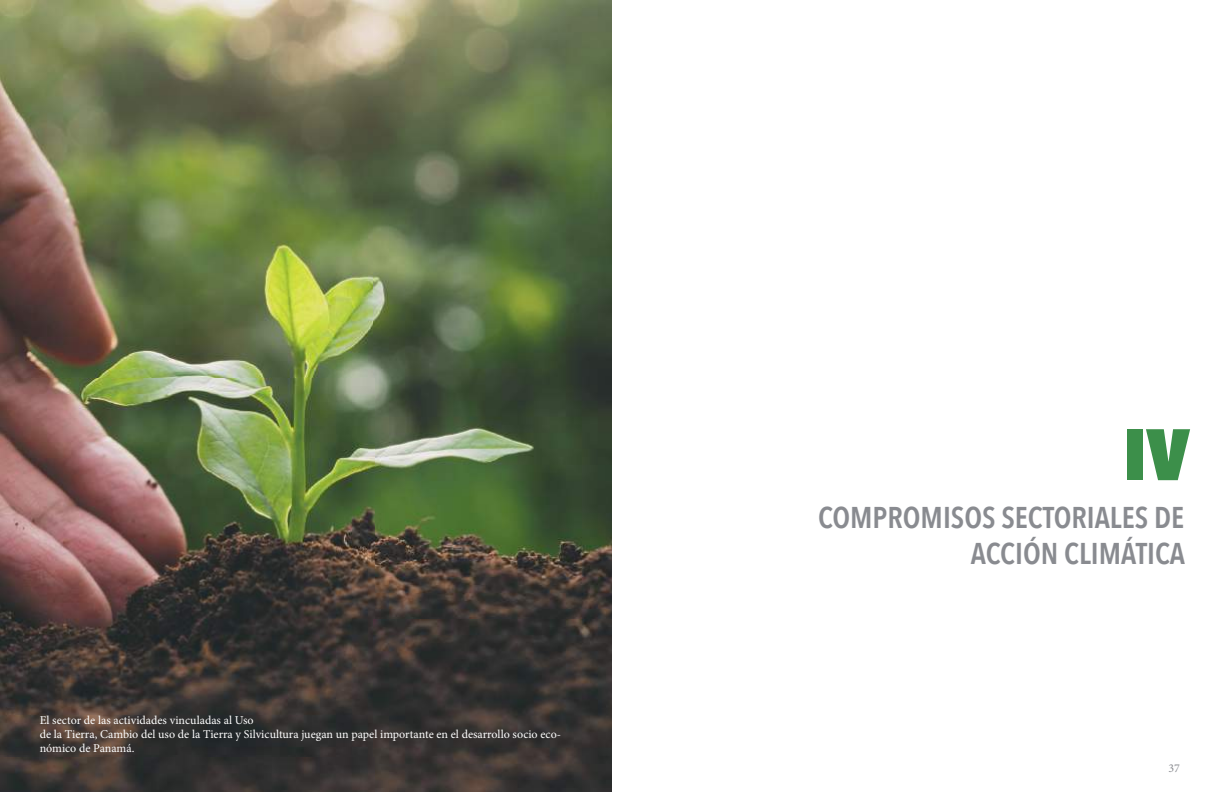
<style>
.page{position:relative;width:1224px;height:792px;background:#fff}
.page>*{position:absolute;margin:0;border:0;box-sizing:border-box;transform-origin:0 0}
.t1{font:800 72px "Avenir Next Condensed";color:#3c8f4a}
.t2{font:600 30px/36px "Avenir Next Condensed";color:#898b90;text-align:right}
.t3{font:12px/14.4px "Minion Pro";color:#fff}
.t4{font:12px "Minion Pro";color:#898b90}
</style>
<div class="page">
<img style="left:0;top:0;width:612px;height:792px">
<p class="t3" style="left:40px;top:713px;width:523px">El sector de las actividades vinculadas al Uso<br>de la Tierra, Cambio del uso de la Tierra y Silvicultura juegan un papel importante en el desarrollo socio eco&shy;nómico de Panamá.</p>
<h1 class="t1" style="left:1123px;top:410px;width:68px">IV</h1>
<h2 class="t2" style="left:818px;top:499px;width:368px">COMPROMISOS SECTORIALES DE<br>ACCIÓN CLIMÁTICA</h2>
<p class="t4" style="left:1168px;top:760px;width:13px">37</p>
</div>
